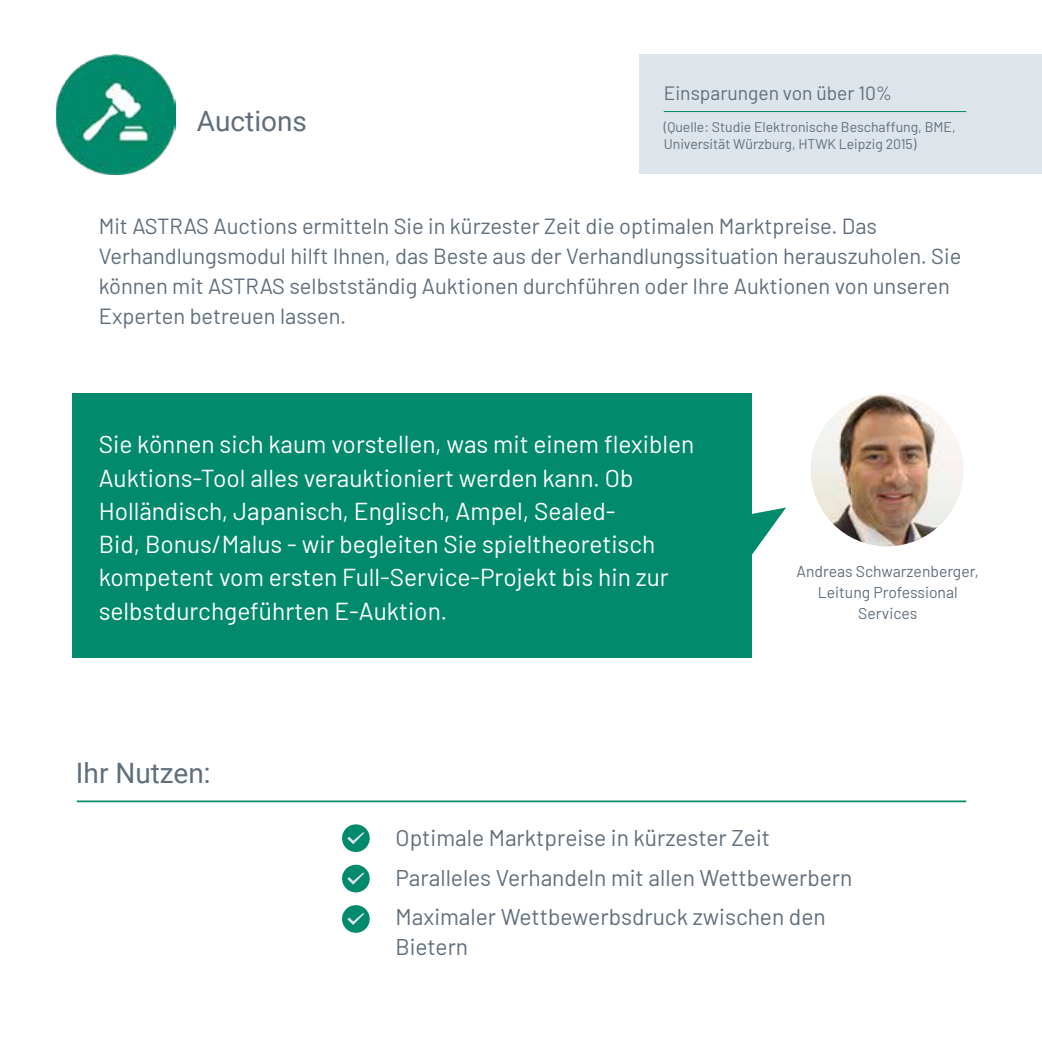
<style>
.page{position:relative;width:1042px;height:1042px;background:#fff}
.page>*{position:absolute;margin:0;border:0;box-sizing:border-box;transform-origin:0 0}
.t1{font:28px "Roboto";color:#606e7b}
.t2{font:24.5px/33.2px "Barlow";color:#fff}
.t3{font:22.75px/39.7px "Barlow";color:#606e7b}
.t4{font:21.88px/29.8px "Barlow";color:#606e7b}
.t5{font:19.25px "Barlow";color:#606e7b}
.t6{font:15.75px/21px "Barlow";color:#606e7b;text-align:center}
.t7{font:14px/17.5px "Barlow";color:#606e7b}
</style>
<div class="page">
<hr style="left:77px;top:800px;width:889px;height:2px;background:#018a6b">
<img style="left:810px;top:393px;width:153px;height:153px;border-radius:76px">
<div style="left:72px;top:393px;width:680px;height:265px;background:#018a6b"></div>
<svg style="left:752px;top:507px;width:34px;height:48px"></svg>
<div style="left:640px;top:54px;width:402px;height:119px;background:#dde5eb"></div>
<hr style="left:664px;top:111px;width:302px;height:1px;background:#018a6b">
<div style="left:342px;top:824px;width:28px;height:28px;background:#018a6b;border-radius:50%"></div>
<svg style="left:347px;top:832px;width:17px;height:12px"></svg>
<div style="left:342px;top:905px;width:28px;height:28px;background:#018a6b;border-radius:50%"></div>
<svg style="left:347px;top:913px;width:17px;height:12px"></svg>
<div style="left:342px;top:865px;width:28px;height:27px;background:#018a6b;border-radius:50%"></div>
<svg style="left:347px;top:872px;width:17px;height:12px"></svg>
<img style="left:56px;top:54px;width:120px;height:120px">
<p class="t1" style="left:197px;top:102px;width:112px">Auctions</p>
<p class="t5" style="left:664px;top:79px;width:230px">Einsparungen von über 10%</p>
<p class="t7" style="left:664px;top:117px;width:293px">(Quelle: Studie Elektronische Beschaffung, BME,<br>Universität Würzburg, HTWK Leipzig 2015)</p>
<p class="t4" style="left:99px;top:210px;width:864px">Mit ASTRAS Auctions ermitteln Sie in kürzester Zeit die optimalen Marktpreise. Das Verhandlungsmodul hilft Ihnen, das Beste aus der Verhandlungssituation herauszuholen. Sie können mit ASTRAS selbstständig Auktionen durchführen oder Ihre Auktionen von unseren Experten betreuen lassen.</p>
<p class="t2" style="left:99px;top:426px;width:597px">Sie können sich kaum vorstellen, was mit einem flexiblen Auktions-Tool alles verauktioniert werden kann. Ob Holländisch, Japanisch, Englisch, Ampel, Sealed-<br>Bid, Bonus/Malus - wir begleiten Sie spieltheoretisch kompetent vom ersten Full-Service-Projekt bis hin zur selbstdurchgeführten E-Auktion.</p>
<p class="t1" style="left:76px;top:753px;width:136px">Ihr Nutzen:</p>
<p class="t6" style="left:796px;top:559px;width:184px">Andreas Schwarzenberger,<br>Leitung Professional<br>Services</p>
<p class="t3" style="left:395px;top:816px;width:458px">Optimale Marktpreise in kürzester Zeit<br>Paralleles Verhandeln mit allen Wettbewerbern<br>Maximaler Wettbewerbsdruck zwischen den</p>
<p class="t3" style="left:395px;top:925px;width:74px">Bietern</p>
</div>
